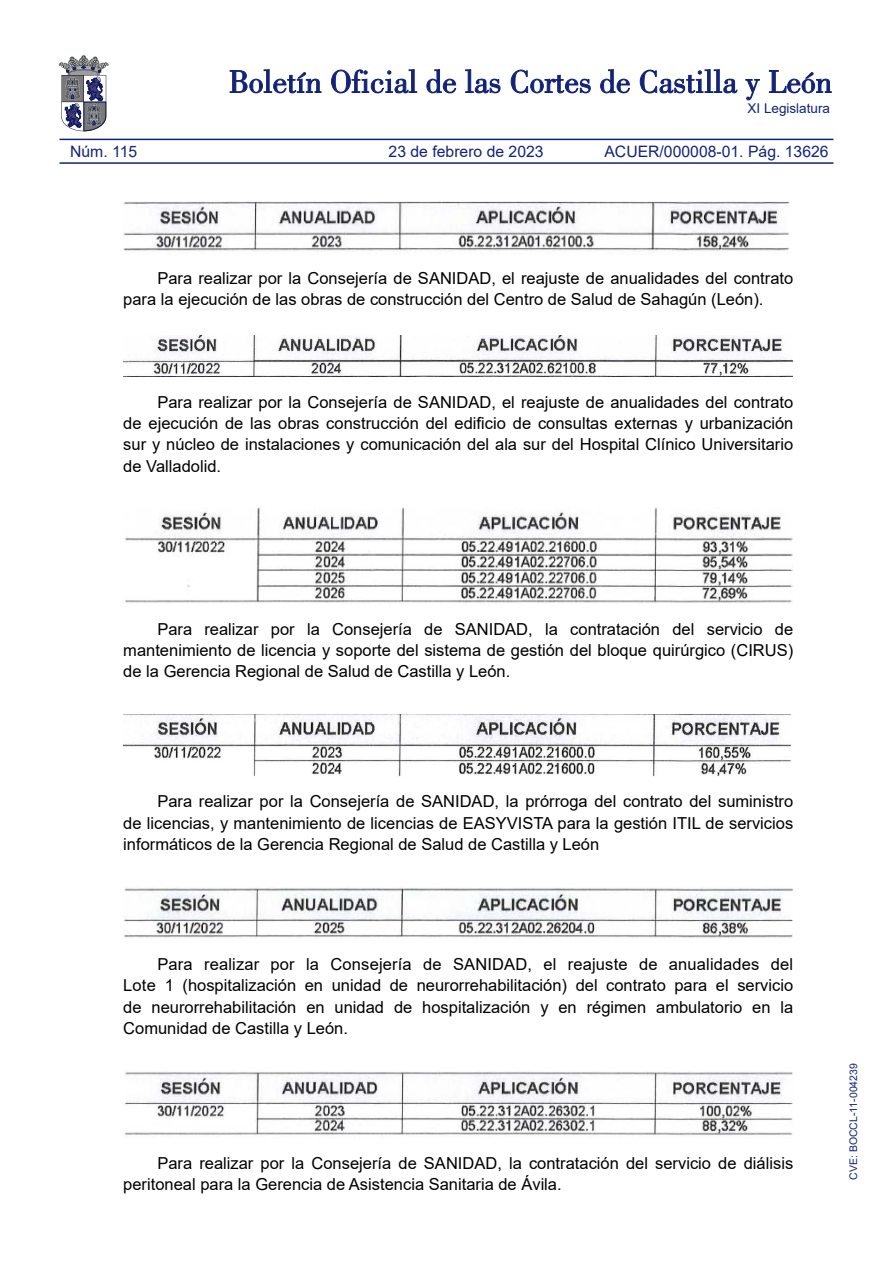
<style>
.page{position:relative;width:893px;height:1263px;background:#fff}
.page>*{position:absolute;margin:0;border:0;box-sizing:border-box;transform-origin:0 0}
.TextoCuerpo{font:16.5px/21.3px "Arial";color:#000;text-align:justify}
.t1{font:15.75px "Arial";color:#132477}
.t2{font:13.5px "Arial";color:#132477}
.t3{font:10.5px "Arial";color:#132477}
</style>
<div class="page">
<svg style="left:230px;top:69px;width:91px;height:24px"></svg>
<svg style="left:331px;top:69px;width:86px;height:24px"></svg>
<svg style="left:426px;top:69px;width:30px;height:24px"></svg>
<svg style="left:465px;top:69px;width:35px;height:24px"></svg>
<svg style="left:511px;top:70px;width:80px;height:23px"></svg>
<svg style="left:600px;top:69px;width:30px;height:24px"></svg>
<svg style="left:640px;top:69px;width:97px;height:24px"></svg>
<svg style="left:745px;top:79px;width:15px;height:21px"></svg>
<svg style="left:769px;top:70px;width:63px;height:23px"></svg>
<svg style="left:59px;top:55px;width:50px;height:76px"></svg>
<hr style="left:60px;top:162px;width:773px;height:2px;background:#132477">
<hr style="left:60px;top:139px;width:773px;height:1px;background:#132477">
<img style="left:123px;top:202px;width:667px;height:52px">
<img style="left:123px;top:335px;width:670px;height:42px">
<img style="left:125px;top:508px;width:667px;height:95px">
<img style="left:123px;top:714px;width:669px;height:63px">
<img style="left:124px;top:887px;width:668px;height:51px">
<img style="left:124px;top:1071px;width:669px;height:64px">
<p class="t2" style="left:747px;top:99px;width:84px">XI Legislatura</p>
<p class="t1" style="left:70px;top:140px;width:69px">Núm. 115</p>
<p class="t1" style="left:389px;top:140px;width:156px">23 de febrero de 2023</p>
<p class="t1" style="left:604px;top:140px;width:226px">ACUER/000008-01. Pág. 13626</p>
<p class="TextoCuerpo" style="left:123px;top:267px;width:671px;text-indent:34px">Para realizar por la Consejería de SANIDAD, el reajuste de anualidades del contrato para la ejecución de las obras de construcción del Centro de Salud de Sahagún (León).</p>
<p class="TextoCuerpo" style="left:123px;top:391px;width:671px;text-indent:34px">Para realizar por la Consejería de SANIDAD, el reajuste de anualidades del contrato de ejecución de las obras construcción del edificio de consultas externas y urbanización sur y núcleo de instalaciones y comunicación del ala sur del Hospital Clínico Universitario de Valladolid.</p>
<p class="TextoCuerpo" style="left:123px;top:618px;width:671px;text-indent:34px">Para realizar por la Consejería de SANIDAD, la contratación del servicio de mantenimiento de licencia y soporte del sistema de gestión del bloque quirúrgico (CIRUS) de la Gerencia Regional de Salud de Castilla y León.</p>
<p class="TextoCuerpo" style="left:123px;top:791px;width:671px;text-indent:34px">Para realizar por la Consejería de SANIDAD, la prórroga del contrato del suministro de licencias, y mantenimiento de licencias de EASYVISTA para la gestión ITIL de servicios informáticos de la Gerencia Regional de Salud de Castilla y León</p>
<p class="TextoCuerpo" style="left:123px;top:953px;width:671px;text-indent:34px">Para realizar por la Consejería de SANIDAD, el reajuste de anualidades del Lote 1 (hospitalización en unidad de neurorrehabilitación) del contrato para el servicio de neurorrehabilitación en unidad de hospitalización y en régimen ambulatorio en la Comunidad de Castilla y León.</p>
<p class="TextoCuerpo" style="left:123px;top:1152px;width:671px;text-indent:34px">Para realizar por la Consejería de SANIDAD, la contratación del servicio de diálisis peritoneal para la Gerencia de Asistencia Sanitaria de Ávila.</p>
<p class="t3" style="left:846px;top:1180px;width:118px;rotate:-90deg">CVE: BOCCL-11-004239</p>
</div>
